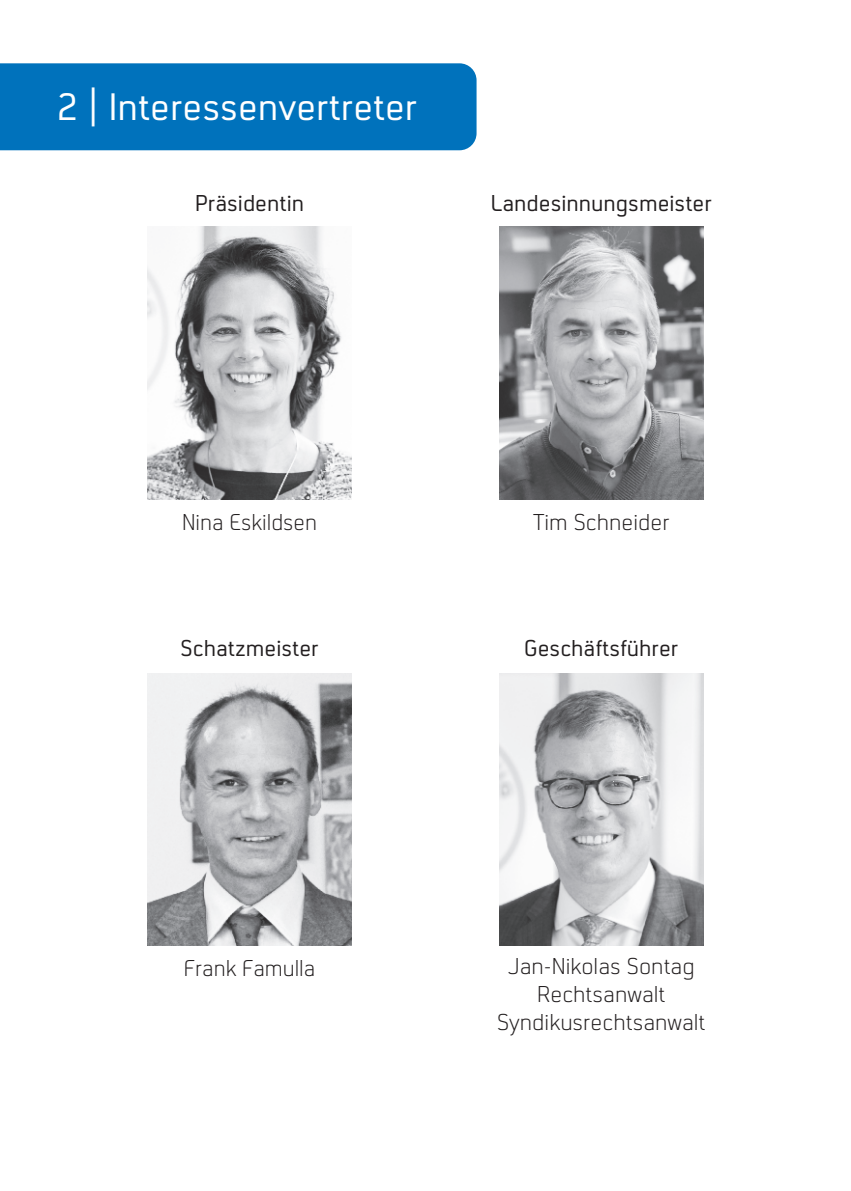
<style>
.page{position:relative;width:851px;height:1191px;background:#fff}
.page>*{position:absolute;margin:0;border:0;box-sizing:border-box;transform-origin:0 0}
.t1{font:40px "Neustadt";color:#fff}
.t2{font:24px/28px "Neustadt Regular 2";color:#231f20;text-align:center}
.t3{font:24px "Neustadt";color:#231f20}
</style>
<div class="page">
<div style="left:0;top:63px;width:476px;height:87px;background:#0072bc"></div>
<img style="left:147px;top:227px;width:204px;height:272px">
<img style="left:147px;top:673px;width:204px;height:272px">
<img style="left:499px;top:227px;width:204px;height:272px">
<img style="left:499px;top:673px;width:204px;height:272px">
<h1 class="t1" style="left:57px;top:86px;width:362px">2 | Interessenvertreter</h1>
<p class="t3" style="left:195px;top:190px;width:111px">Präsidentin</p>
<p class="t3" style="left:490px;top:190px;width:223px">Landesinnungsmeister</p>
<p class="t2" style="left:182px;top:508px;width:136px">Nina Eskildsen</p>
<p class="t3" style="left:180px;top:635px;width:140px">Schatzmeister</p>
<p class="t2" style="left:533px;top:508px;width:138px">Tim Schneider</p>
<p class="t3" style="left:524px;top:635px;width:156px">Geschäftsführer</p>
<p class="t2" style="left:184px;top:954px;width:133px">Frank Famulla</p>
<p class="t2" style="left:497px;top:953px;width:210px">Jan-Nikolas Sontag<br>Rechtsanwalt<br>Syndikusrechtsanwalt</p>
</div>
